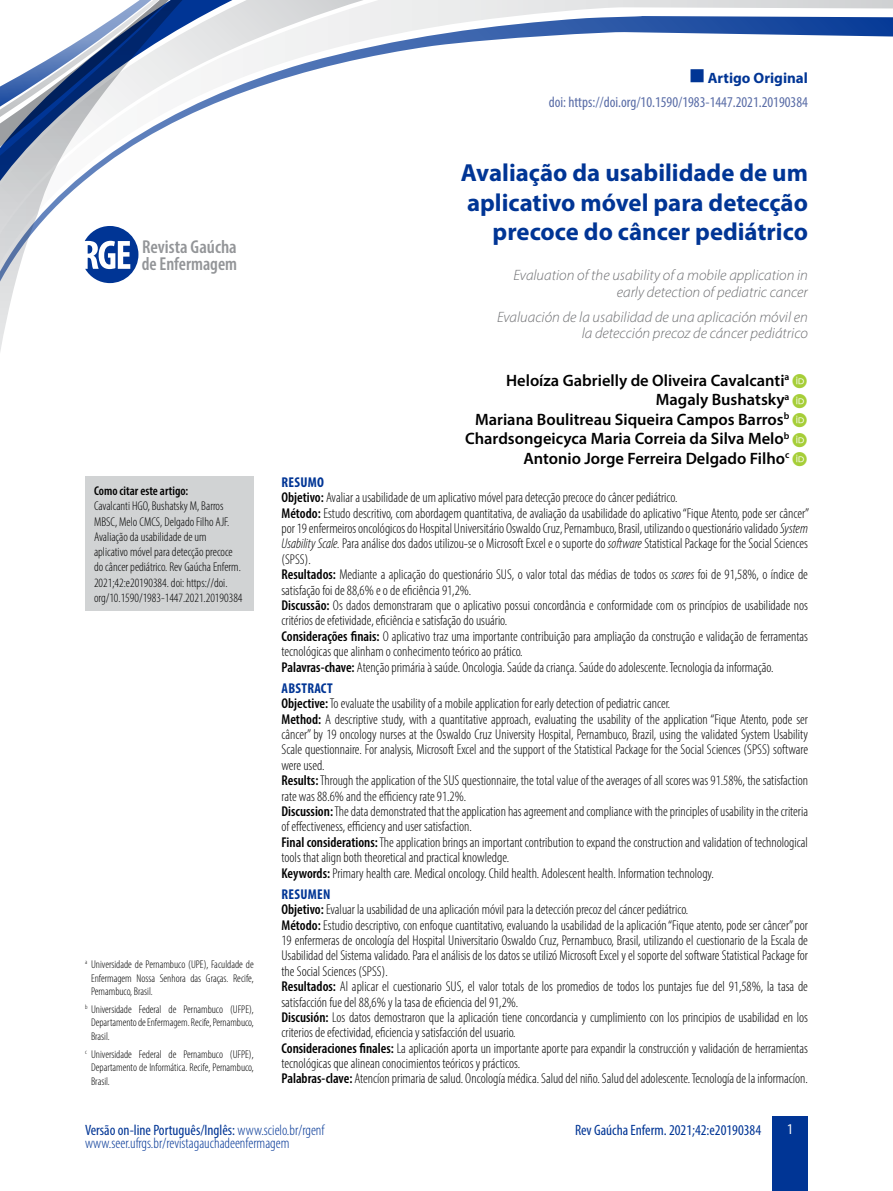
<style>
.page{position:relative;width:893px;height:1191px;background:#fff}
.page>*{position:absolute;margin:0;border:0;box-sizing:border-box;transform-origin:0 0}
.t1{font:700 24.75px/29.7px "Myriad Pro";color:#003595;text-align:right}
.t2{font:600 condensed 18.75px/16.6px "Myriad Pro";color:#939598}
.t3{font:600 16.5px/19.5px "Myriad Pro";color:#000;text-align:right}
.t4{font:italic 300 15px/16.5px "Myriad Pro";color:#6d6e71;text-align:right}
.t5{font:condensed 15px "Myriad Pro";color:#003595}
.t6{font:condensed 15px "Myriad Pro";color:#5a6da7}
.t7{font:300 condensed 15px "Myriad Pro";color:#003595}
.t8{font:700 15px "Myriad Pro";color:#003595}
.t9{font:condensed 15px "Myriad Pro";color:#fff}
.t10{font:300 condensed 14.25px/15.5px "Myriad Pro";color:#000}
.t11{font:300 condensed 12.75px/15.3px "Myriad Pro";color:#000}
.t12{font:600 condensed 12.75px "Myriad Pro";color:#000}
.t13{font:300 condensed 11.25px/13.5px "Myriad Pro";color:#000;text-align:justify}
.s1{font-weight:700;color:#003595}
.s2{font-weight:600}
.s3{font-style:italic}
.s4{font-weight:300}
</style>
<div class="page">
<svg style="left:202px;top:0;width:691px;height:109px"></svg>
<svg style="left:0;top:0;width:202px;height:352px"></svg>
<div style="left:772px;top:1116px;width:36px;height:75px;background:#003595"></div>
<svg style="left:85px;top:226px;width:53px;height:57px"></svg>
<div style="left:85px;top:476px;width:169px;height:135px;background:#d1d3d4"></div>
<svg style="left:691px;top:69px;width:13px;height:14px"></svg>
<p class="t8" style="left:708px;top:68px;width:102px">Artigo Original</p>
<h2 class="t2" style="left:142px;top:238px;width:97px">Revista Gaúcha de Enfermagem</h2>
<p class="t12" style="left:94px;top:483px;width:96px">Como citar este artigo:</p>
<p class="t11" style="left:94px;top:498px;width:150px">Cavalcanti HGO, Bushatsky M, Barros MBSC, Melo CMCS, Delgado Filho AJF.<br>Avaliação da usabilidade de um aplicativo móvel para detecção precoce do câncer pediátrico. Rev Gaúcha Enferm.<br>2021;42:e20190384. doi: https://doi. org/10.1590/1983-1447.2021.20190384</p>
<p class="t13" style="left:91px;top:957px;width:164px;text-indent:-6px"><sup>a</sup> Universidade de Pernambuco (UPE), Faculdade de Enfermagem Nossa Senhora das Graças. Recife, Pernambuco, Brasil.</p>
<p class="t13" style="left:91px;top:1002px;width:164px;text-indent:-6px"><sup>b</sup> Universidade Federal de Pernambuco (UFPE), Departamento de Enfermagem. Recife, Pernambuco, Brasil.</p>
<p class="t13" style="left:91px;top:1047px;width:164px;text-indent:-6px"><sup>c</sup> Universidade Federal de Pernambuco (UFPE), Departamento de Informática. Recife, Pernambuco, Brasil.</p>
<p class="t6" style="left:549px;top:93px;width:261px">doi: https://doi.org/10.1590/1983-1447.2021.20190384</p>
<h1 class="t1" style="left:461px;top:157px;width:349px">Avaliação da usabilidade de um aplicativo móvel para detecção precoce do câncer pediátrico</h1>
<p class="t4" style="left:513px;top:267px;width:296px">Evaluation of the usability of a mobile application in early detection of pediatric cancer</p>
<p class="t4" style="left:497px;top:308px;width:312px">Evaluación de la usabilidad de una aplicación móvil en la detección precoz de cáncer pediátrico</p>
<p class="t3" style="left:465px;top:370px;width:326px">Heloíza Gabrielly de Oliveira Cavalcanti<sup>a </sup>Magaly Bushatsky<sup>a<br></sup>Mariana Boulitreau Siqueira Campos Barros<sup>b </sup>Chardsongeicyca Maria Correia da Silva Melo<sup>b </sup>Antonio Jorge Ferreira Delgado Filho<sup>c</sup></p>
<p class="t10" style="left:281px;top:474px;width:529px"><span class="s1">RESUMO<br></span><span class="s2">Objetivo:</span> Avaliar a usabilidade de um aplicativo móvel para detecção precoce do câncer pediátrico.<br><span class="s2">Método:</span> Estudo descritivo, com abordagem quantitativa, de avaliação da usabilidade do aplicativo “Fique Atento, pode ser câncer” por 19 enfermeiros oncológicos do Hospital Universitário Oswaldo Cruz, Pernambuco, Brasil, utilizando o questionário validado <span class="s3">System Usability Scale.</span> Para análise dos dados utilizou-se o Microsoft Excel e o suporte do <span class="s3">software</span> Statistical Package for the Social Sciences (SPSS).<br><span class="s2">Resultados:</span> Mediante a aplicação do questionário SUS, o valor total das médias de todos os <span class="s3">scores</span> foi de 91,58%, o índice de satisfação foi de 88,6% e o de eficiência 91,2%.<br><span class="s2">Discussão:</span> Os dados demonstraram que o aplicativo possui concordância e conformidade com os princípios de usabilidade nos critérios de efetividade, eficiência e satisfação do usuário.<br><span class="s2">Considerações finais:</span> O aplicativo traz uma importante contribuição para ampliação da construção e validação de ferramentas tecnológicas que alinham o conhecimento teórico ao prático.<br><span class="s2">Palavras-chave:</span> Atenção primária à saúde. Oncologia. Saúde da criança. Saúde do adolescente. Tecnologia da informação.</p>
<p class="t10" style="left:281px;top:680px;width:528px"><span class="s1">ABSTRACT<br></span><span class="s2">Objective:</span> To evaluate the usability of a mobile application for early detection of pediatric cancer.<br><span class="s2">Method:</span> A descriptive study, with a quantitative approach, evaluating the usability of the application “Fique Atento, pode ser câncer” by 19 oncology nurses at the Oswaldo Cruz University Hospital, Pernambuco, Brazil, using the validated System Usability Scale questionnaire. For analysis, Microsoft Excel and the support of the Statistical Package for the Social Sciences (SPSS) software were used.<br><span class="s2">Results:</span> Through the application of the SUS questionnaire, the total value of the averages of all scores was 91.58%, the satisfaction rate was 88.6% and the efficiency rate 91.2%.<br><span class="s2">Discussion:</span> The data demonstrated that the application has agreement and compliance with the principles of usability in the criteria of effectiveness, efficiency and user satisfaction.<br><span class="s2">Final considerations:</span> The application brings an important contribution to expand the construction and validation of technological tools that align both theoretical and practical knowledge.<br><span class="s2">Keywords:</span> Primary health care. Medical oncology. Child health. Adolescent health. Information technology.</p>
<p class="t10" style="left:281px;top:886px;width:528px"><span class="s1">RESUMEN<br></span><span class="s2">Objetivo:</span> Evaluar la usabilidad de una aplicación móvil para la detección precoz del cáncer pediátrico.<br><span class="s2">Método:</span> Estudio descriptivo, con enfoque cuantitativo, evaluando la usabilidad de la aplicación “Fique atento, pode ser câncer” por 19 enfermeras de oncología del Hospital Universitario Oswaldo Cruz, Pernambuco, Brasil, utilizando el cuestionario de la Escala de Usabilidad del Sistema validado. Para el análisis de los datos se utilizó Microsoft Excel y el soporte del software Statistical Package for the Social Sciences (SPSS).<br><span class="s2">Resultados:</span> Al aplicar el cuestionario SUS, el valor totals de los promedios de todos los puntajes fue del 91,58%, la tasa de satisfacción fue del 88,6% y la tasa de eficiencia del 91,2%.<br><span class="s2">Discusión:</span> Los datos demostraron que la aplicación tiene concordancia y cumplimiento con los principios de usabilidad en los criterios de efectividad, eficiencia y satisfacción del usuario.<br><span class="s2">Consideraciones finales:</span> La aplicación aporta un importante aporte para expandir la construcción y validación de herramientas tecnológicas que alinean conocimientos teóricos y prácticos.<br><span class="s2">Palabras-clave:</span> Atencíon primaria de salud. Oncología médica. Salud del niño. Salud del adolescente. Tecnología de la informacíon.</p>
<p class="t5" style="left:85px;top:1121px;width:241px">Versão on-line Português/Inglês: <span class="s4">www.scielo.br/rgenf</span></p>
<p class="t7" style="left:85px;top:1134px;width:206px">www.seer.ufrgs.br/revistagauchadeenfermagem</p>
<p class="t5" style="left:575px;top:1121px;width:188px">Rev Gaúcha Enferm. 2021;42:e20190384</p>
<p class="t9" style="left:787px;top:1120px;width:7px">1</p>
</div>
